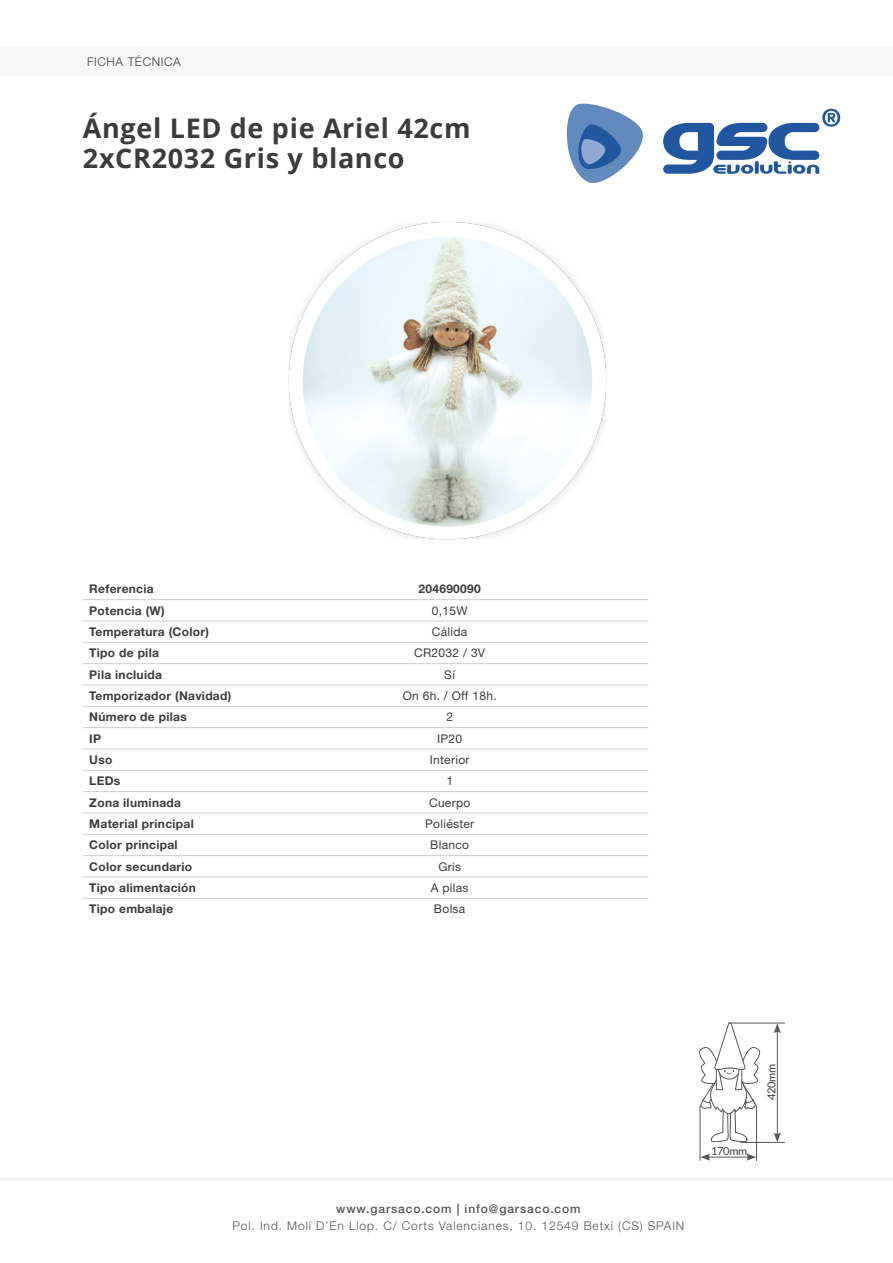
<style>
.page{position:relative;width:893px;height:1263px;background:#fff}
.page>*{position:absolute;margin:0;border:0;box-sizing:border-box;transform-origin:0 0}
.t1{font:700 27px/30px "Open Sans";letter-spacing:.025em;color:#3c3c3b}
.t2{font:700 12px "Helvetica Neue LT Std";letter-spacing:.025em;color:#3c3c3b}
.t3{font:12px "Helvetica Neue LT Std";letter-spacing:.025em;color:#3c3c3b}
.t4{font:300 12px "Helvetica Neue LT Std";letter-spacing:.075em;color:#565555}
.t5{font:500 12px "Helvetica Neue LT Std";letter-spacing:.075em;color:#565555}
.t6{font:300 12px "Helvetica Neue LT Std";letter-spacing:.05em;color:#3c3c3b}
.t7{font:11.1px "Lato";letter-spacing:-.025em;color:#3c3c3b}
</style>
<div class="page">
<svg style="left:663px;top:109px;width:177px;height:65px"></svg>
<svg style="left:566px;top:103px;width:77px;height:81px"></svg>
<hr style="left:0;top:1178px;width:893px;height:3px;background:#f0f0f0">
<div style="left:0;top:47px;width:893px;height:29px;background:#f8f8f8"></div>
<hr style="left:83px;top:599px;width:168px;height:1px;background:#d0d0d0">
<hr style="left:251px;top:599px;width:397px;height:1px;background:#d0d0d0">
<hr style="left:83px;top:621px;width:168px;height:1px;background:#d0d0d0">
<hr style="left:251px;top:621px;width:397px;height:1px;background:#d0d0d0">
<hr style="left:83px;top:642px;width:168px;height:1px;background:#d0d0d0">
<hr style="left:251px;top:642px;width:397px;height:1px;background:#d0d0d0">
<hr style="left:83px;top:663px;width:168px;height:1px;background:#d0d0d0">
<hr style="left:251px;top:663px;width:397px;height:1px;background:#d0d0d0">
<hr style="left:83px;top:685px;width:168px;height:1px;background:#d0d0d0">
<hr style="left:251px;top:685px;width:397px;height:1px;background:#d0d0d0">
<hr style="left:83px;top:706px;width:168px;height:1px;background:#d0d0d0">
<hr style="left:251px;top:706px;width:397px;height:1px;background:#d0d0d0">
<hr style="left:83px;top:727px;width:168px;height:1px;background:#d0d0d0">
<hr style="left:251px;top:727px;width:397px;height:1px;background:#d0d0d0">
<hr style="left:83px;top:748px;width:168px;height:1px;background:#d0d0d0">
<hr style="left:251px;top:748px;width:397px;height:1px;background:#d0d0d0">
<hr style="left:83px;top:770px;width:168px;height:1px;background:#d0d0d0">
<hr style="left:251px;top:770px;width:397px;height:1px;background:#d0d0d0">
<hr style="left:83px;top:791px;width:168px;height:1px;background:#d0d0d0">
<hr style="left:251px;top:791px;width:397px;height:1px;background:#d0d0d0">
<hr style="left:83px;top:812px;width:168px;height:1px;background:#d0d0d0">
<hr style="left:251px;top:812px;width:397px;height:1px;background:#d0d0d0">
<hr style="left:83px;top:834px;width:168px;height:1px;background:#d0d0d0">
<hr style="left:251px;top:834px;width:397px;height:1px;background:#d0d0d0">
<hr style="left:83px;top:855px;width:168px;height:1px;background:#d0d0d0">
<hr style="left:251px;top:855px;width:397px;height:1px;background:#d0d0d0">
<hr style="left:83px;top:876px;width:168px;height:1px;background:#d0d0d0">
<hr style="left:251px;top:876px;width:397px;height:1px;background:#d0d0d0">
<hr style="left:83px;top:898px;width:168px;height:1px;background:#d0d0d0">
<hr style="left:251px;top:898px;width:397px;height:1px;background:#d0d0d0">
<img style="left:288px;top:221px;width:319px;height:319px">
<hr style="left:777px;top:1030px;width:1px;height:105px;background:#575756">
<svg style="left:774px;top:1024px;width:7px;height:9px"></svg>
<svg style="left:774px;top:1132px;width:7px;height:10px"></svg>
<hr style="left:728px;top:1023px;width:57px;height:1px;background:#575756">
<hr style="left:740px;top:1142px;width:45px;height:1px;background:#575756">
<svg style="left:699px;top:1023px;width:61px;height:138px"></svg>
<p class="t6" style="left:87px;top:54px;width:95px">FICHA TÉCNICA</p>
<h1 class="t1" style="left:83px;top:112px;width:389px">Ángel LED de pie Ariel 42cm<br>2xCR2032 Gris y blanco</h1>
<p class="t2" style="left:89px;top:582px;width:66px">Referencia</p>
<p class="t2" style="left:418px;top:582px;width:64px">204690090</p>
<p class="t2" style="left:89px;top:603px;width:77px">Potencia (W)</p>
<p class="t3" style="left:432px;top:603px;width:37px">0,15W</p>
<p class="t2" style="left:89px;top:624px;width:121px">Temperatura (Color)</p>
<p class="t3" style="left:432px;top:624px;width:37px">Cálida</p>
<p class="t2" style="left:89px;top:645px;width:71px">Tipo de pila</p>
<p class="t3" style="left:414px;top:646px;width:73px">CR2032 / 3V</p>
<p class="t2" style="left:89px;top:667px;width:74px">Pila incluida</p>
<p class="t3" style="left:444px;top:667px;width:12px">Sí</p>
<p class="t2" style="left:89px;top:688px;width:144px">Temporizador (Navidad)</p>
<p class="t3" style="left:403px;top:688px;width:95px">On 6h. / Off 18h.</p>
<p class="t2" style="left:89px;top:709px;width:99px">Número de pilas</p>
<p class="t3" style="left:446px;top:710px;width:8px">2</p>
<p class="t2" style="left:89px;top:731px;width:13px">IP</p>
<p class="t3" style="left:437px;top:731px;width:27px">IP20</p>
<p class="t2" style="left:89px;top:752px;width:25px">Uso</p>
<p class="t3" style="left:430px;top:752px;width:41px">Interior</p>
<p class="t2" style="left:89px;top:773px;width:33px">LEDs</p>
<p class="t3" style="left:446px;top:774px;width:8px">1</p>
<p class="t2" style="left:89px;top:795px;width:93px">Zona iluminada</p>
<p class="t3" style="left:429px;top:795px;width:43px">Cuerpo</p>
<p class="t2" style="left:89px;top:816px;width:106px">Material principal</p>
<p class="t3" style="left:425px;top:816px;width:51px">Poliéster</p>
<p class="t2" style="left:89px;top:837px;width:90px">Color principal</p>
<p class="t3" style="left:430px;top:838px;width:40px">Blanco</p>
<p class="t2" style="left:89px;top:859px;width:104px">Color secundario</p>
<p class="t3" style="left:438px;top:859px;width:24px">Gris</p>
<p class="t2" style="left:89px;top:880px;width:108px">Tipo alimentación</p>
<p class="t3" style="left:431px;top:880px;width:39px">A pilas</p>
<p class="t2" style="left:89px;top:901px;width:86px">Tipo embalaje</p>
<p class="t3" style="left:434px;top:902px;width:33px">Bolsa</p>
<p class="t5" style="left:336px;top:1202px;width:246px">www.garsaco.com | info@garsaco.com</p>
<p class="t4" style="left:232px;top:1218px;width:453px">Pol. Ind. Molí D’En Llop. C/ Corts Valencianes, 10. 12549 Betxí (CS) SPAIN</p>
<p class="t7" style="left:711px;top:1144px;width:38px">170mm</p>
<p class="t7" style="left:765px;top:1100px;width:38px;rotate:-90deg">420mm</p>
</div>
